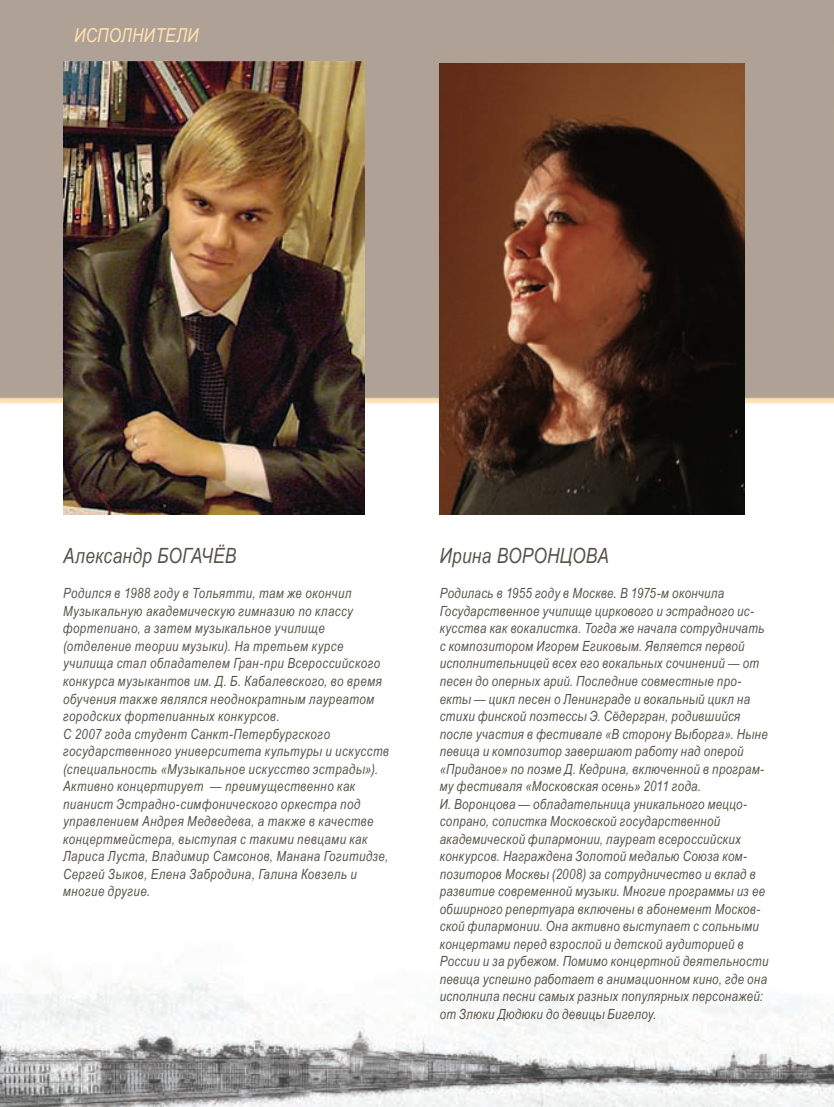
<style>
.page{position:relative;width:834px;height:1107px;background:#fff}
.page>*{position:absolute;margin:0;border:0;box-sizing:border-box;transform-origin:0 0}
.t1{font:italic 21px "Arial Narrow";letter-spacing:.01em;color:#575449}
.t2{font:italic 19.25px "Arial Narrow";color:#fee3b0}
.t3{font:italic 14px/17.5px "Arial Narrow";letter-spacing:.03em;color:#575449}
</style>
<div class="page">
<img style="left:0;top:0;width:833px;height:1106px">
<img style="left:63px;top:61px;width:301px;height:453px">
<img style="left:439px;top:63px;width:305px;height:451px">
<h2 class="t2" style="left:74px;top:22px;width:13px">исполнители</h2>
<h1 class="t1" style="left:63px;top:541px;width:175px">Александр БОГАЧЁВ</h1>
<p class="t3" style="left:63px;top:584px;width:328px">Родился в 1988 году в Тольятти, там же окончил Музыкальную академическую гимназию по классу фортепиано, а затем музыкальное училище (отделение теории музыки). На третьем курсе училища стал обладателем Гран-при Всероссийского конкурса музыкантов им. Д. Б. Кабалевского, во время обучения также являлся неоднократным лауреатом городских фортепианных конкурсов.<br>С 2007 года студент Санкт-Петербургского государственного университета культуры и искусств (специальность «Музыкальное искусство эстрады»).<br>Активно концертирует — преимущественно как пианист Эстрадно-симфонического оркестра под управлением Андрея Медведева, а также в качестве концертмейстера, выступая с такими певцами как Лариса Луста, Владимир Самсонов, Манана Гогитидзе, Сергей Зыков, Елена Забродина, Галина Ковзель и многие другие.</p>
<h1 class="t1" style="left:439px;top:541px;width:171px">Ирина ВОРОНЦОВА</h1>
<p class="t3" style="left:439px;top:584px;width:330px">Родилась в 1955 году в Москве. В 1975-м окончила Государственное училище циркового и эстрадного ис&shy;кусства как вокалистка. Тогда же начала сотрудничать с композитором Игорем Егиковым. Является первой исполнительницей всех его вокальных сочинений — от песен до оперных арий. Последние совместные про&shy;екты — цикл песен о Ленинграде и вокальный цикл на стихи финской поэтессы Э. Сёдергран, родившийся после участия в фестивале «В сторону Выборга». Ныне певица и композитор завершают работу над оперой «Приданое» по поэме Д. Кедрина, включенной в програм&shy;му фестиваля «Московская осень» 2011 года.<br>И. Воронцова — обладательница уникального меццо&shy;сопрано, солистка Московской государственной академической филармонии, лауреат всероссийских конкурсов. Награждена Золотой медалью Союза ком&shy;позиторов Москвы (2008) за сотрудничество и вклад в развитие современной музыки. Многие программы из ее обширного репертуара включены в абонемент Москов&shy;ской филармонии. Она активно выступает с сольными концертами перед взрослой и детской аудиторией в России и за рубежом. Помимо концертной деятельности певица успешно работает в анимационном кино, где она исполнила песни самых разных популярных персонажей: от Злюки Дюдюки до девицы Бигелоу.</p>
</div>
